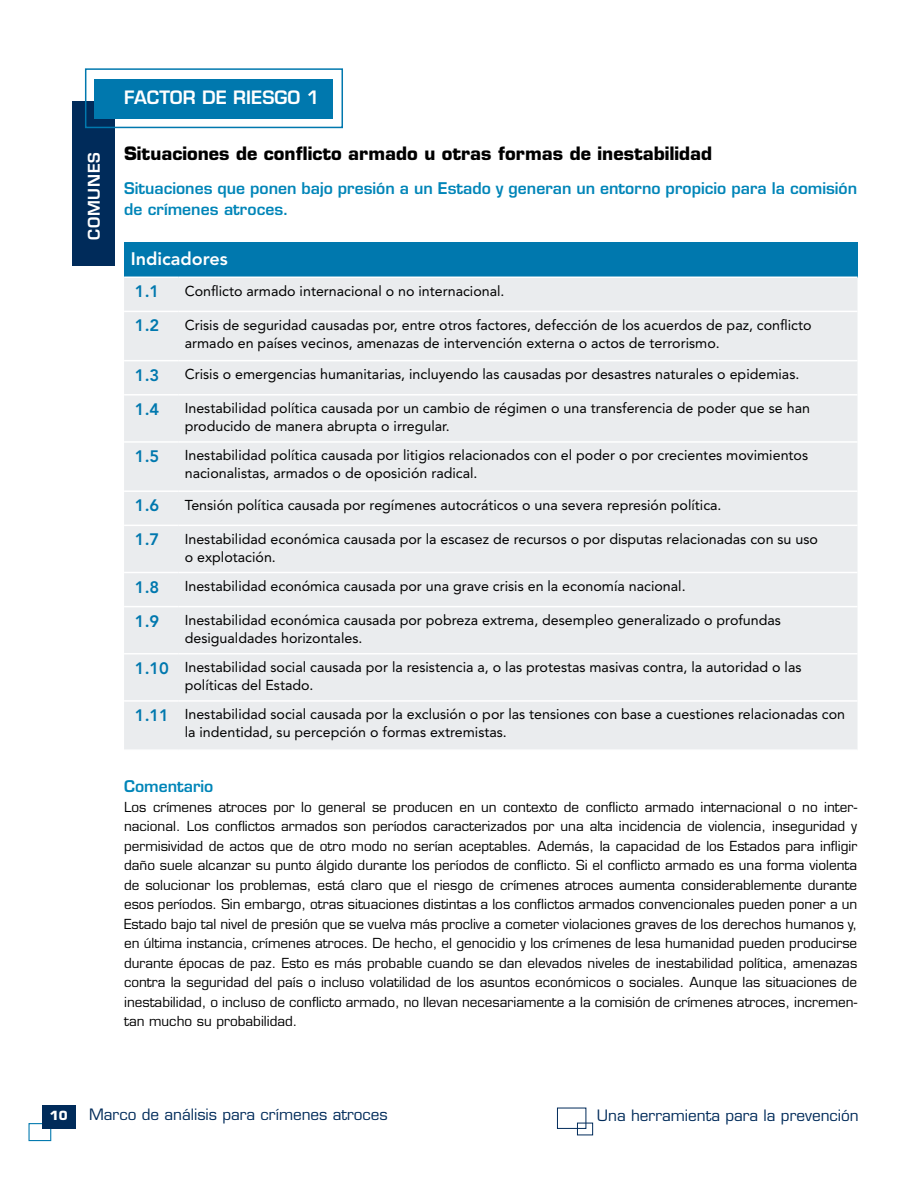
<style>
.page{position:relative;width:918px;height:1188px;background:#fff}
.page>*{position:absolute;margin:0;border:0;box-sizing:border-box;transform-origin:0 0}
.t1{font:700 18px "Eurostile LT Std";color:#000}
.t2{font:600 18px "Eurostile LT Std";color:#fff}
.t3{font:800 18px "Avenir LT Std";color:#fff}
.t4{font:800 16.5px "Avenir LT Std";color:#0078ae}
.t5{font:600 15.75px/21px "Eurostile LT Std";color:#0085b8}
.t6{font:600 15.75px "Eurostile LT Std";letter-spacing:.05em;color:#fff}
.t7{font:15.3px "Eurostile LT Std";color:#002b5a}
.t8{font:14.25px/18px "Avenir LT Std";color:#000}
.t9{font:13.5px/19.5px "Eurostile LT Std";color:#000;text-align:justify}
.t10{font:700 12.3px "Eurostile LT Std";color:#fff}
.s1{font-weight:800;font-size:16.5px;color:#0078ae}
</style>
<div class="page">
<div style="left:73px;top:102px;width:42px;height:164px;background:#002b5a"></div>
<div style="left:94px;top:79px;width:239px;height:39px;background:#0078ae"></div>
<div style="left:85px;top:68px;width:258px;height:60px;border:2px solid #0078ae"></div>
<div style="left:28px;top:1123px;width:23px;height:18px;border:1px solid #0078ae"></div>
<div style="left:42px;top:1105px;width:33px;height:24px;background:#002b5a"></div>
<div style="left:557px;top:1108px;width:29px;height:21px;border:1px solid #002b5a"></div>
<div style="left:577px;top:1123px;width:16px;height:12px;border:1px solid #002b5a"></div>
<div style="left:124px;top:242px;width:734px;height:35px;background:#0078ae"></div>
<div style="left:124px;top:278px;width:734px;height:471px;background:#eaecee"></div>
<hr style="left:124px;top:311px;width:55px;height:1px;background:#fff">
<hr style="left:179px;top:311px;width:679px;height:1px;background:#fff">
<hr style="left:124px;top:360px;width:55px;height:1px;background:#fff">
<hr style="left:179px;top:360px;width:679px;height:1px;background:#fff">
<hr style="left:124px;top:394px;width:55px;height:2px;background:#fff">
<hr style="left:179px;top:394px;width:679px;height:2px;background:#fff">
<hr style="left:124px;top:441px;width:55px;height:2px;background:#fff">
<hr style="left:179px;top:441px;width:679px;height:2px;background:#fff">
<hr style="left:124px;top:490px;width:55px;height:2px;background:#fff">
<hr style="left:179px;top:490px;width:679px;height:2px;background:#fff">
<hr style="left:124px;top:525px;width:55px;height:1px;background:#fff">
<hr style="left:179px;top:525px;width:679px;height:1px;background:#fff">
<hr style="left:124px;top:572px;width:55px;height:1px;background:#fff">
<hr style="left:179px;top:572px;width:679px;height:1px;background:#fff">
<hr style="left:124px;top:606px;width:55px;height:1px;background:#fff">
<hr style="left:179px;top:606px;width:679px;height:1px;background:#fff">
<hr style="left:124px;top:653px;width:55px;height:2px;background:#fff">
<hr style="left:179px;top:653px;width:679px;height:2px;background:#fff">
<hr style="left:124px;top:700px;width:55px;height:2px;background:#fff">
<hr style="left:179px;top:700px;width:679px;height:2px;background:#fff">
<p class="t6" style="left:84px;top:240px;width:90px;rotate:-90deg">COMUNES</p>
<p class="t2" style="left:124px;top:86px;width:197px">FACTOR DE RIESGO 1</p>
<p class="t1" style="left:124px;top:142px;width:590px">Situaciones de conflicto armado u otras formas de inestabilidad</p>
<p class="t5" style="left:124px;top:178px;width:735px">Situaciones que ponen bajo presión a un Estado y generan un entorno propicio para la comisión de crímenes atroces.</p>
<p class="t3" style="left:131px;top:249px;width:99px">Indicadores</p>
<p class="t4" style="left:135px;top:282px;width:26px">1.1</p>
<p class="t8" style="left:185px;top:282px;width:321px">Conflicto armado internacional o no internacional.</p>
<p class="t4" style="left:135px;top:316px;width:26px">1.2</p>
<p class="t8" style="left:185px;top:316px;width:628px">Crisis de seguridad causadas por, entre otros factores, defección de los acuerdos de paz, conflicto armado en países vecinos, amenazas de intervención externa o actos de terrorismo.</p>
<p class="t4" style="left:135px;top:365px;width:26px">1.3</p>
<p class="t8" style="left:185px;top:365px;width:616px">Crisis o emergencias humanitarias, incluyendo las causadas por desastres naturales o epidemias.</p>
<p class="t4" style="left:135px;top:399px;width:26px">1.4</p>
<p class="t8" style="left:185px;top:399px;width:627px">Inestabilidad política causada por un cambio de régimen o una transferencia de poder que se han producido de manera abrupta o irregular.</p>
<p class="t4" style="left:135px;top:447px;width:26px">1.5</p>
<p class="t8" style="left:185px;top:446px;width:625px">Inestabilidad política causada por litigios relacionados con el poder o por crecientes movimientos nacionalistas, armados o de oposición radical.</p>
<p class="t4" style="left:135px;top:496px;width:26px">1.6</p>
<p class="t8" style="left:185px;top:496px;width:538px">Tensión política causada por regímenes autocráticos o una severa represión política.</p>
<p class="t4" style="left:135px;top:530px;width:26px">1.7</p>
<p class="t8" style="left:185px;top:530px;width:635px">Inestabilidad económica causada por la escasez de recursos o por disputas relacionadas con su uso o explotación.</p>
<p class="t4" style="left:135px;top:577px;width:26px">1.8</p>
<p class="t8" style="left:185px;top:577px;width:502px">Inestabilidad económica causada por una grave crisis en la economía nacional.</p>
<p class="t4" style="left:135px;top:611px;width:26px">1.9</p>
<p class="t8" style="left:185px;top:611px;width:598px">Inestabilidad económica causada por pobreza extrema, desempleo generalizado o profundas desigualdades horizontales.</p>
<p class="t8" style="left:185px;top:658px;width:618px;text-indent:-50px"><span class="s1">1.10</span> Inestabilidad social causada por la resistencia a, o las protestas masivas contra, la autoridad o las políticas del Estado.</p>
<p class="t8" style="left:185px;top:705px;width:662px;text-indent:-50px"><span class="s1">1.11</span> Inestabilidad social causada por la exclusión o por las tensiones con base a cuestiones relacionadas con la indentidad, su percepción o formas extremistas.</p>
<p class="t5" style="left:124px;top:776px;width:91px">Comentario</p>
<p class="t9" style="left:124px;top:797px;width:735px">Los crímenes atroces por lo general se producen en un contexto de conflicto armado internacional o no inter&shy;nacional. Los conflictos armados son períodos caracterizados por una alta incidencia de violencia, inseguridad y permisividad de actos que de otro modo no serían aceptables. Además, la capacidad de los Estados para infligir daño suele alcanzar su punto álgido durante los períodos de conflicto. Si el conflicto armado es una forma violenta de solucionar los problemas, está claro que el riesgo de crímenes atroces aumenta considerablemente durante esos períodos. Sin embargo, otras situaciones distintas a los conflictos armados convencionales pueden poner a un Estado bajo tal nivel de presión que se vuelva más proclive a cometer violaciones graves de los derechos humanos y, en última instancia, crímenes atroces. De hecho, el genocidio y los crímenes de lesa humanidad pueden producirse durante épocas de paz. Esto es más probable cuando se dan elevados niveles de inestabilidad política, amenazas contra la seguridad del país o incluso volatilidad de los asuntos económicos o sociales. Aunque las situaciones de inestabilidad, o incluso de conflicto armado, no llevan necesariamente a la comisión de crímenes atroces, incremen&shy;tan mucho su probabilidad.</p>
<p class="t10" style="left:50px;top:1108px;width:19px">10</p>
<p class="t7" style="left:89px;top:1106px;width:300px">Marco de análisis para crímenes atroces</p>
<p class="t7" style="left:597px;top:1106px;width:263px">Una herramienta para la prevención</p>
</div>
